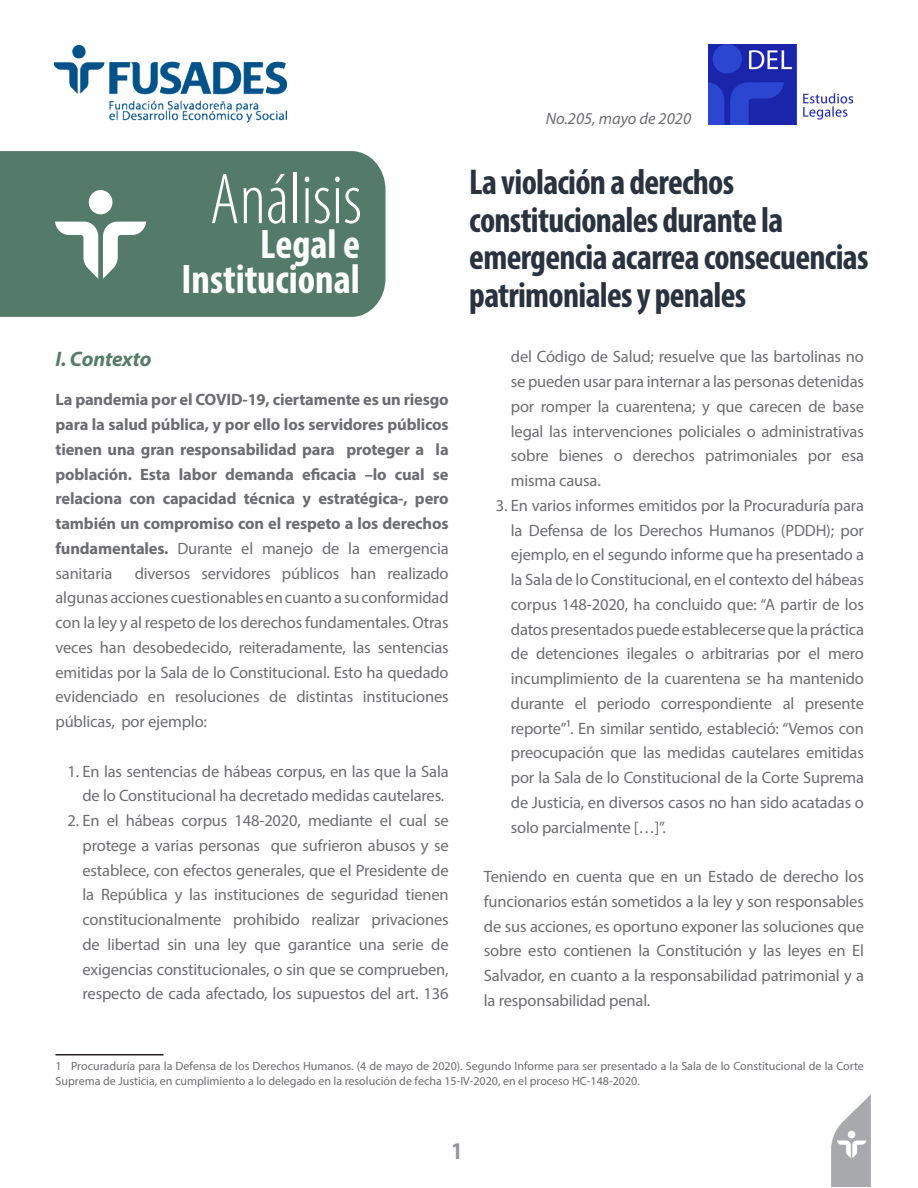
<style>
.page{position:relative;width:918px;height:1188px;background:#fff}
.page>*{position:absolute;margin:0;border:0;box-sizing:border-box;transform-origin:0 0}
.t1{font:300 condensed 72.6px "Myriad Pro";color:#fff}
.t2{font:700 condensed 41.55px/34.8px "Myriad Pro";color:#fff;text-align:right}
.Subtítulo{font:700 condensed 36px/37.5px "Myriad Pro";letter-spacing:-.02em;color:#29323e}
.t3{font:700 condensed 24px "Myriad Pro";color:#939598}
.t4{font:italic 700 21px "Myriad Pro";letter-spacing:-.015em;color:#587c6b}
.t5{font:16.5px/24.8px "Myriad Pro";letter-spacing:-.01em;color:#6c6d70;text-align:justify}
.t6{font:700 16.5px/24.8px "Myriad Pro";letter-spacing:-.01em;color:#6c6d70;text-align:justify}
.t7{font:italic 16.5px "Myriad Pro";color:#6c6d70}
.t8{font:12px/15px "Myriad Pro";color:#6c6d70}
.s1{font-weight:400}
</style>
<div class="page">
<img style="left:54px;top:46px;width:232px;height:77px">
<img style="left:708px;top:44px;width:144px;height:80px">
<img style="left:832px;top:1094px;width:39px;height:92px">
<hr style="left:56px;top:1054px;width:108px;height:1px;background:#231f20">
<div style="left:0;top:151px;width:386px;height:166px;background:#547b6a"></div>
<div style="left:89px;top:190px;width:23px;height:24px;background:#fff;border-radius:50%"></div>
<svg style="left:55px;top:222px;width:91px;height:57px"></svg>
<h1 class="t1" style="left:210px;top:160px;width:154px">Análisis</h1>
<h2 class="t2" style="left:181px;top:226px;width:180px">Legal e<br>Institucional</h2>
<p class="t4" style="left:56px;top:345px;width:98px">I. Contexto</p>
<p class="t6" style="left:56px;top:387px;width:395px">La pandemia por el COVID-19, ciertamente es un riesgo para la salud pública, y por ello los servidores públicos tienen una gran responsabilidad para proteger a la población. Esta labor demanda eficacia –lo cual se relaciona con capacidad técnica y estratégica-, pero también un compromiso con el respeto a los derechos fundamentales. <span class="s1">Durante el manejo de la emergencia sanitaria</span></p>
<p class="t5" style="left:56px;top:561px;width:395px;text-indent:79px">diversos servidores públicos han realizado algunas acciones cuestionables en cuanto a su conformidad con la ley y al respeto de los derechos fundamentales. Otras veces han desobedecido, reiteradamente, las sentencias emitidas por la Sala de lo Constitucional. Esto ha quedado evidenciado en resoluciones de distintas instituciones públicas, por ejemplo:</p>
<p class="t5" style="left:68px;top:759px;width:383px;text-align:right">1. En las sentencias de hábeas corpus, en las que la Sala de lo Constitucional ha decretado medidas cautelares.</p>
<p class="t5" style="left:83px;top:808px;width:368px;text-indent:-15px">2. En el hábeas corpus 148-2020, mediante el cual se protege a varias personas que sufrieron abusos y se establece, con efectos generales, que el Presidente de la República y las instituciones de seguridad tienen constitucionalmente prohibido realizar privaciones de libertad sin una ley que garantice una serie de exigencias constitucionales, o sin que se comprueben, respecto de cada afectado, los supuestos del art. 136</p>
<p class="t7" style="left:546px;top:108px;width:147px">No.205, mayo de 2020</p>
<p class="Subtítulo" style="left:469px;top:163px;width:401px">La violación a derechos constitucionales durante la emergencia acarrea consecuencias patrimoniales y penales</p>
<p class="t5" style="left:511px;top:344px;width:355px">del Código de Salud; resuelve que las bartolinas no se pueden usar para internar a las personas detenidas por romper la cuarentena; y que carecen de base legal las intervenciones policiales o administrativas sobre bienes o derechos patrimoniales por esa misma causa.</p>
<p class="t5" style="left:511px;top:493px;width:355px;text-indent:-15px">3. En varios informes emitidos por la Procuraduría para la Defensa de los Derechos Humanos (PDDH); por ejemplo, en el segundo informe que ha presentado a la Sala de lo Constitucional, en el contexto del hábeas corpus 148-2020, ha concluido que: “A partir de los datos presentados puede establecerse que la práctica de detenciones ilegales o arbitrarias por el mero incumplimiento de la cuarentena se ha mantenido durante el periodo correspondiente al presente reporte”1. En similar sentido, estableció: “Vemos con preocupación que las medidas cautelares emitidas por la Sala de lo Constitucional de la Corte Suprema de Justicia, en diversos casos no han sido acatadas o solo parcialmente […]”.</p>
<p class="t5" style="left:484px;top:864px;width:382px">Teniendo en cuenta que en un Estado de derecho los funcionarios están sometidos a la ley y son responsables de sus acciones, es oportuno exponer las soluciones que sobre esto contienen la Constitución y las leyes en El Salvador, en cuanto a la responsabilidad patrimonial y a la responsabilidad penal.</p>
<p class="t8" style="left:56px;top:1058px;width:810px">1 Procuraduría para la Defensa de los Derechos Humanos. (4 de mayo de 2020). Segundo Informe para ser presentado a la Sala de lo Constitucional de la Corte<br>Suprema de Justicia, en cumplimiento a lo delegado en la resolución de fecha 15-IV-2020, en el proceso HC-148-2020.</p>
<p class="t3" style="left:452px;top:1137px;width:12px">1</p>
</div>
